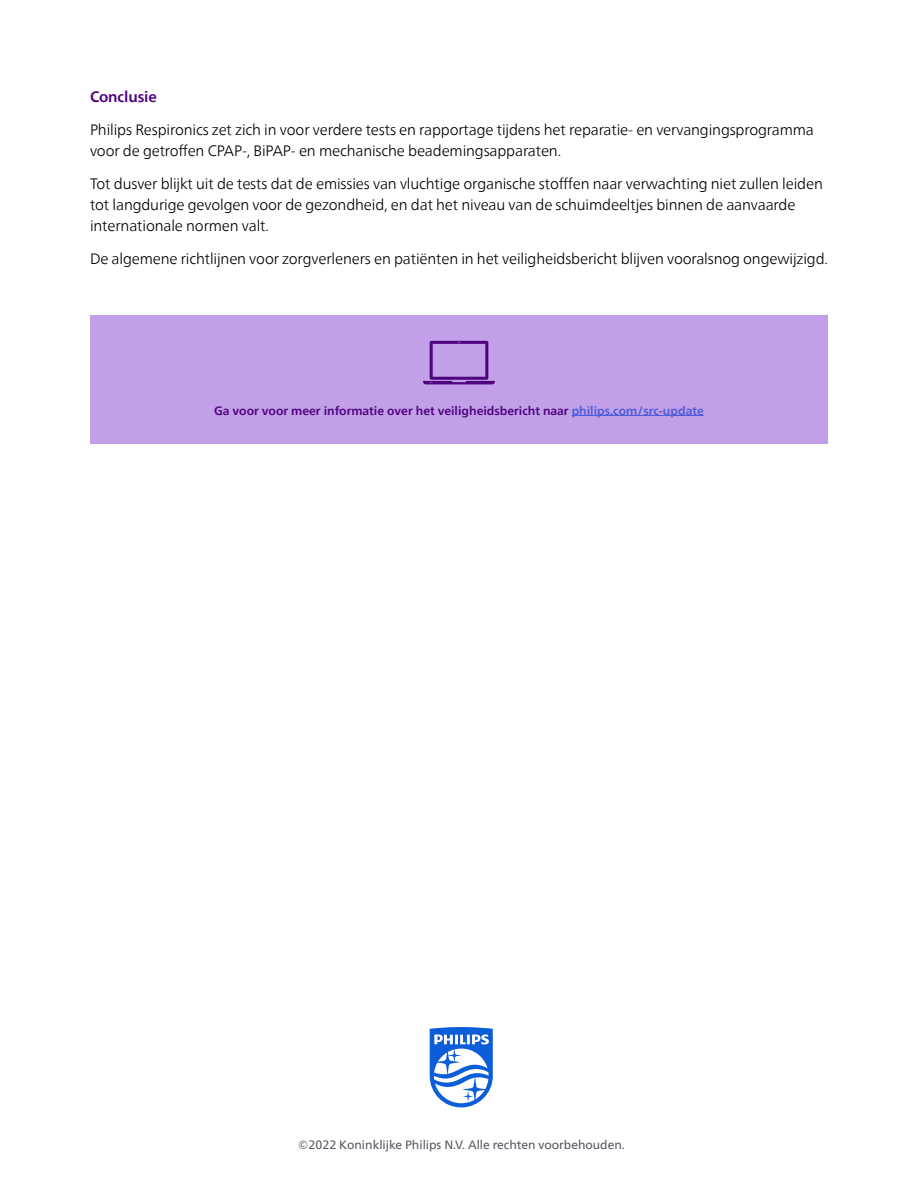
<style>
.page{position:relative;width:918px;height:1188px;background:#fff}
.page>*{position:absolute;margin:0;border:0;box-sizing:border-box;transform-origin:0 0}
.t1{font:300 15px/21px "Neue Frutiger World";letter-spacing:-.01em;color:#000}
.t2{font:700 15px "Neue Frutiger World";letter-spacing:-.01em;color:#50037f}
.t3{font:700 12px "Neue Frutiger World";color:#50037f}
.t4{font:12px "Neue Frutiger World";color:#545860}
.s1{color:#4f5cd6}
</style>
<div class="page">
<svg style="left:430px;top:1027px;width:63px;height:80px"></svg>
<div style="left:90px;top:315px;width:738px;height:128px;background:#c1a0e8"></div>
<svg style="left:423px;top:341px;width:72px;height:43px"></svg>
<hr style="left:572px;top:415px;width:132px;height:1px;background:#4f5cd6">
<p class="t2" style="left:90px;top:83px;width:68px">Conclusie</p>
<p class="t1" style="left:90px;top:119px;width:725px">Philips Respironics zet zich in voor verdere tests en rapportage tijdens het reparatie- en vervangingsprogramma voor de getroffen CPAP-, BiPAP- en mechanische beademingsapparaten.</p>
<p class="t1" style="left:90px;top:173px;width:734px">Tot dusver blijkt uit de tests dat de emissies van vluchtige organische stofffen naar verwachting niet zullen leiden tot langdurige gevolgen voor de gezondheid, en dat het niveau van de schuimdeeltjes binnen de aanvaarde internationale normen valt.</p>
<p class="t1" style="left:90px;top:248px;width:740px">De algemene richtlijnen voor zorgverleners en patiënten in het veiligheidsbericht blijven vooralsnog ongewijzigd.</p>
<p class="t3" style="left:214px;top:400px;width:491px">Ga voor voor meer informatie over het veiligheidsbericht naar <span class="s1">philips.com/src-update</span></p>
<p class="t4" style="left:298px;top:1136px;width:328px">©2022 Koninklijke Philips N.V. Alle rechten voorbehouden.</p>
</div>
